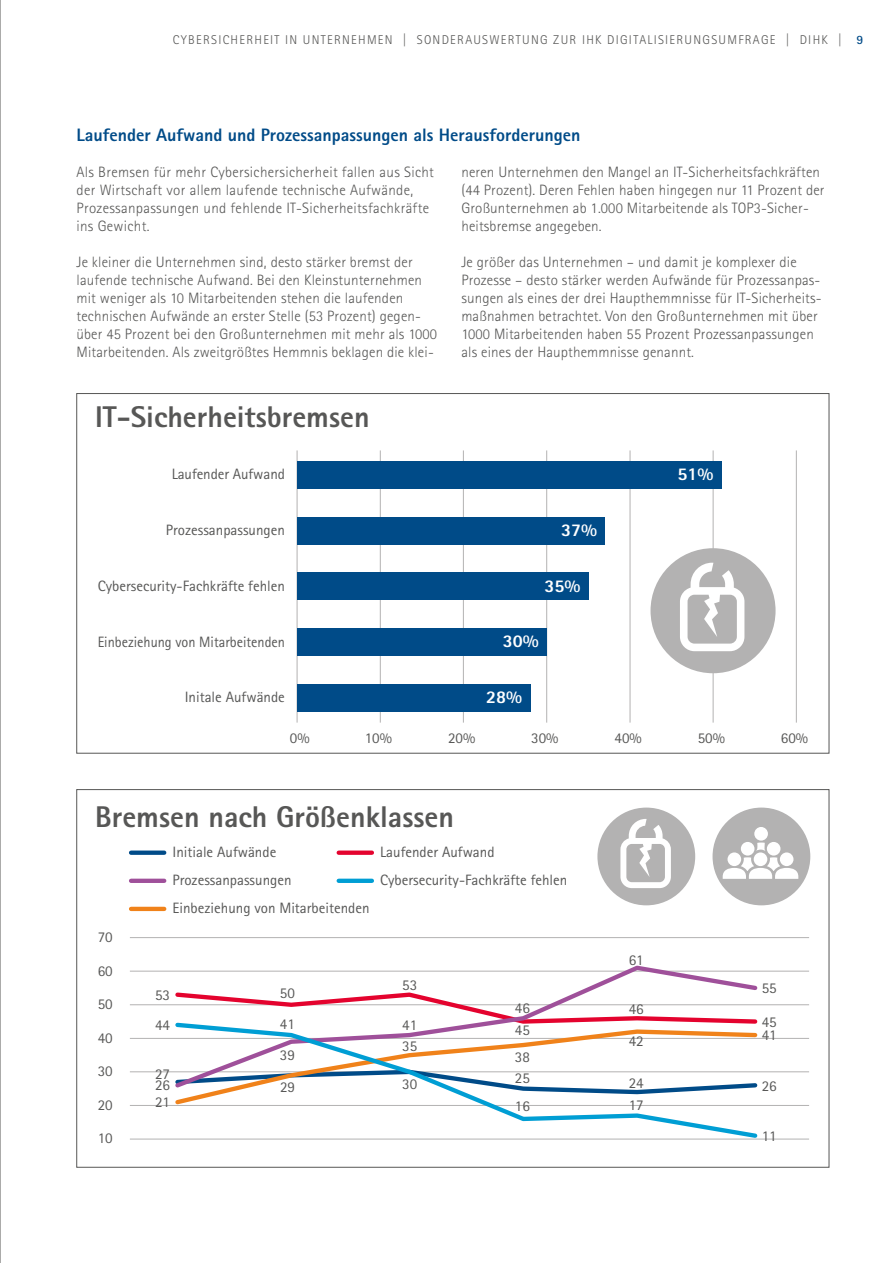
<style>
.page{position:relative;width:893px;height:1263px;background:#fff}
.page>*{position:absolute;margin:0;border:0;box-sizing:border-box;transform-origin:0 0}
.t1{font:800 30px "Agfa Rotis Sans Serif";color:#575756}
.t2{font:800 18px "Agfa Rotis Sans Serif";color:#004b88}
.t3{font:800 18px "Agfa Rotis Sans Serif";color:#fff}
.t4{font:300 15px/18px "Agfa Rotis Sans Serif";letter-spacing:.01em;color:#575756}
.t5{font:15px "Agfa Rotis Sans Serif";color:#575756}
.t6{font:15px "Agfa Rotis Sans Serif";color:#575756;scale:.95 1}
.t7{font:300 12.75px "Agfa Rotis Sans Serif";letter-spacing:.1em;color:#575756}
.s1{font-weight:700;color:#004b88}
</style>
<div class="page">
<hr style="left:297px;top:450px;width:1px;height:273px;background:#b3b2b2">
<hr style="left:380px;top:450px;width:1px;height:273px;background:#b3b2b2">
<hr style="left:463px;top:450px;width:1px;height:273px;background:#b3b2b2">
<hr style="left:546px;top:450px;width:1px;height:273px;background:#b3b2b2">
<hr style="left:630px;top:450px;width:1px;height:273px;background:#b3b2b2">
<hr style="left:713px;top:450px;width:1px;height:273px;background:#b3b2b2">
<hr style="left:796px;top:450px;width:1px;height:273px;background:#b3b2b2">
<div style="left:297px;top:684px;width:233px;height:28px;background:#004b88"></div>
<div style="left:297px;top:628px;width:250px;height:28px;background:#004b88"></div>
<div style="left:297px;top:572px;width:291px;height:28px;background:#004b88"></div>
<div style="left:297px;top:517px;width:308px;height:27px;background:#004b88"></div>
<div style="left:297px;top:461px;width:424px;height:28px;background:#004b88"></div>
<div style="left:650px;top:548px;width:125px;height:125px;background:#b3b2b2;border-radius:50%"></div>
<svg style="left:680px;top:563px;width:64px;height:88px"></svg>
<div style="left:712px;top:807px;width:98px;height:98px;background:#b3b2b2;border-radius:50%"></div>
<svg style="left:723px;top:827px;width:75px;height:52px"></svg>
<div style="left:597px;top:807px;width:98px;height:98px;background:#b3b2b2;border-radius:50%"></div>
<svg style="left:620px;top:819px;width:51px;height:69px"></svg>
<hr style="left:130px;top:1172px;width:679px;height:1px;background:#b3b2b2">
<hr style="left:130px;top:1139px;width:679px;height:1px;background:#b3b2b2">
<hr style="left:130px;top:1105px;width:679px;height:1px;background:#b3b2b2">
<hr style="left:130px;top:1071px;width:679px;height:1px;background:#b3b2b2">
<hr style="left:130px;top:1038px;width:679px;height:1px;background:#b3b2b2">
<hr style="left:130px;top:1004px;width:679px;height:1px;background:#b3b2b2">
<hr style="left:130px;top:971px;width:679px;height:1px;background:#b3b2b2">
<hr style="left:130px;top:937px;width:679px;height:1px;background:#b3b2b2">
<svg style="left:172px;top:965px;width:588px;height:55px"></svg>
<svg style="left:173px;top:1020px;width:587px;height:120px"></svg>
<div style="left:131px;top:850px;width:33px;height:5px;background:#004b88"></div>
<div style="left:339px;top:850px;width:33px;height:5px;background:#e4032e"></div>
<hr style="left:131px;top:907px;width:33px;height:4px;background:#f0821a">
<hr style="left:131px;top:879px;width:33px;height:4px;background:#9f509a">
<hr style="left:339px;top:879px;width:33px;height:4px;background:#009ed4">
<hr style="left:0;top:0;width:1px;height:1263px;background:#9d9d9c">
<p class="t7" style="left:173px;top:33px;width:692px">CYBERSICHERHEIT IN UNTERNEHMEN | SONDERAUSWERTUNG ZUR IHK DIGITALISIERUNGSUMFRAGE | DIHK | <span class="s1">9</span></p>
<h3 class="t2" style="left:77px;top:124px;width:505px">Laufender Aufwand und Prozessanpassungen als Herausforderungen</h3>
<p class="t4" style="left:77px;top:163px;width:359px">Als Bremsen für mehr Cybersichersicherheit fallen aus Sicht der Wirtschaft vor allem laufende technische Aufwände, Prozessanpassungen und fehlende IT-Sicherheitsfachkräfte ins Gewicht.</p>
<p class="t4" style="left:77px;top:253px;width:362px">Je kleiner die Unternehmen sind, desto stärker bremst der laufende technische Aufwand. Bei den Kleinstunternehmen mit weniger als 10 Mitarbeitenden stehen die laufenden technischen Aufwände an erster Stelle (53 Prozent) gegen&shy;über 45 Prozent bei den Großunternehmen mit mehr als 1000<br>Mitarbeitenden. Als zweitgrößtes Hemmnis beklagen die klei-</p>
<p class="t4" style="left:461px;top:163px;width:365px">neren Unternehmen den Mangel an IT-Sicherheitsfachkräften (44 Prozent). Deren Fehlen haben hingegen nur 11 Prozent der Großunternehmen ab 1.000 Mitarbeitende als TOP3-Sicher&shy;heitsbremse angegeben.</p>
<p class="t4" style="left:461px;top:253px;width:362px">Je größer das Unternehmen – und damit je komplexer die Prozesse – desto stärker werden Aufwände für Prozessanpas&shy;sungen als eines der drei Haupthemmnisse für IT-Sicherheits&shy;maßnahmen betrachtet. Von den Großunternehmen mit über 1000 Mitarbeitenden haben 55 Prozent Prozessanpassungen als eines der Haupthemmnisse genannt.</p>
<p class="t1" style="left:95px;top:398px;width:276px">IT-Sicherheitsbremsen</p>
<p class="t5" style="left:172px;top:465px;width:115px">Laufender Aufwand</p>
<p class="t3" style="left:678px;top:462px;width:38px">51%</p>
<p class="t5" style="left:166px;top:521px;width:121px">Prozessanpassungen</p>
<p class="t3" style="left:561px;top:518px;width:38px">37%</p>
<p class="t5" style="left:98px;top:577px;width:189px">Cybersecurity-Fachkräfte fehlen</p>
<p class="t3" style="left:544px;top:574px;width:38px">35%</p>
<p class="t6" style="left:98px;top:633px;width:199px">Einbeziehung von Mitarbeitenden</p>
<p class="t3" style="left:503px;top:630px;width:38px">30%</p>
<p class="t5" style="left:185px;top:688px;width:102px">Initale Aufwände</p>
<p class="t3" style="left:486px;top:685px;width:38px">28%</p>
<p class="t5" style="left:290px;top:729px;width:21px">0%</p>
<p class="t5" style="left:365px;top:729px;width:29px">10%</p>
<p class="t5" style="left:448px;top:729px;width:29px">20%</p>
<p class="t5" style="left:531px;top:729px;width:29px">30%</p>
<p class="t5" style="left:614px;top:729px;width:29px">40%</p>
<p class="t5" style="left:698px;top:729px;width:29px">50%</p>
<p class="t5" style="left:781px;top:729px;width:29px">60%</p>
<p class="t1" style="left:95px;top:798px;width:360px">Bremsen nach Größenklassen</p>
<p class="t5" style="left:172px;top:843px;width:105px">Initiale Aufwände</p>
<p class="t5" style="left:380px;top:843px;width:116px">Laufender Aufwand</p>
<p class="t5" style="left:172px;top:871px;width:121px">Prozessanpassungen</p>
<p class="t5" style="left:380px;top:871px;width:189px">Cybersecurity-Fachkräfte fehlen</p>
<p class="t5" style="left:172px;top:899px;width:199px">Einbeziehung von Mitarbeitenden</p>
<p class="t5" style="left:98px;top:928px;width:16px">70</p>
<p class="t5" style="left:98px;top:962px;width:16px">60</p>
<p class="t5" style="left:629px;top:951px;width:16px">61</p>
<p class="t5" style="left:98px;top:995px;width:16px">50</p>
<p class="t5" style="left:155px;top:986px;width:16px">53</p>
<p class="t5" style="left:280px;top:984px;width:16px">50</p>
<p class="t5" style="left:402px;top:976px;width:16px">53</p>
<p class="t5" style="left:515px;top:999px;width:16px">46</p>
<p class="t5" style="left:629px;top:1000px;width:16px">46</p>
<p class="t5" style="left:762px;top:979px;width:16px">55</p>
<p class="t5" style="left:98px;top:1029px;width:16px">40</p>
<p class="t5" style="left:155px;top:1016px;width:16px">44</p>
<p class="t5" style="left:280px;top:1015px;width:16px">41</p>
<p class="t5" style="left:280px;top:1045px;width:16px">39</p>
<p class="t5" style="left:402px;top:1016px;width:16px">41</p>
<p class="t5" style="left:402px;top:1037px;width:16px">35</p>
<p class="t5" style="left:515px;top:1021px;width:16px">45</p>
<p class="t5" style="left:515px;top:1048px;width:16px">38</p>
<p class="t5" style="left:629px;top:1032px;width:16px">42</p>
<p class="t5" style="left:762px;top:1013px;width:16px">45</p>
<p class="t5" style="left:762px;top:1026px;width:16px">41</p>
<p class="t5" style="left:98px;top:1062px;width:16px">30</p>
<p class="t5" style="left:155px;top:1065px;width:16px">27</p>
<p class="t5" style="left:515px;top:1069px;width:16px">25</p>
<p class="t5" style="left:629px;top:1074px;width:16px">24</p>
<p class="t5" style="left:762px;top:1077px;width:16px">26</p>
<p class="t5" style="left:402px;top:1075px;width:16px">30</p>
<p class="t5" style="left:155px;top:1076px;width:16px">26</p>
<p class="t5" style="left:280px;top:1078px;width:16px">29</p>
<p class="t5" style="left:98px;top:1096px;width:16px">20</p>
<p class="t5" style="left:155px;top:1093px;width:16px">21</p>
<p class="t5" style="left:515px;top:1097px;width:16px">16</p>
<p class="t5" style="left:629px;top:1096px;width:16px">17</p>
<p class="t5" style="left:98px;top:1129px;width:16px">10</p>
<p class="t5" style="left:762px;top:1127px;width:16px">11</p>
</div>
